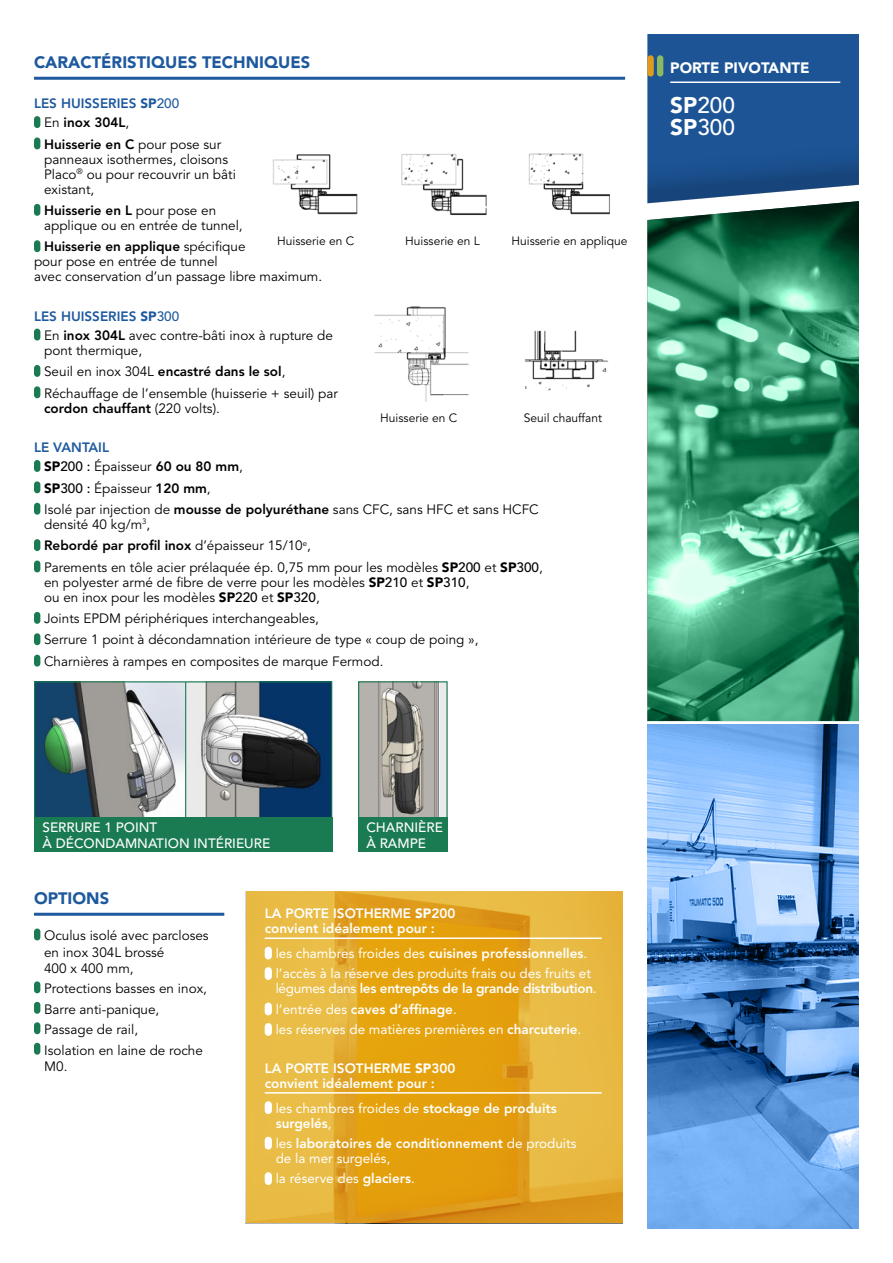
<style>
.page{position:relative;width:893px;height:1263px;background:#fff}
.page>*{position:absolute;margin:0;border:0;box-sizing:border-box;transform-origin:0 0}
.t1{font:500 22.5px/22.5px "Avenir LT Std";color:#fff}
.t2{font:900 16.5px "Avenir LT Std";color:#1e599e}
.t3{font:900 15px "Avenir LT Std";color:#fff}
.t4{font:13.5px/15px "Avenir LT Std";color:#000}
.t5{font:13.5px/20.4px "Avenir LT Std";color:#fff}
.t6{font:800 13.5px/15px "Avenir LT Std";color:#fff}
.t7{font:800 13.5px/20.4px "Avenir LT Std";letter-spacing:-.02em;color:#fff}
.t8{font:500 13.5px/16.2px "Avenir LT Std";color:#fff}
.t9{font:800 13.5px/19.2px "Avenir LT Std";color:#1e599e}
.t10{font:800 13.5px "Avenir LT Std";color:#000}
.t11{font:12px "Avenir LT Std";color:#000}
.s1{font-weight:900}
.s2{font-weight:500}
.s3{font-weight:400;color:#000}
.s4{color:#000}
.s5{font-weight:800}
.s6{font-weight:800;color:#1e599e}
.s7{font-weight:900;color:#1e599e}
.s8{font-weight:500;color:#1e599e}
.s9{font-weight:400}
</style>
<div class="page">
<img style="left:647px;top:724px;width:212px;height:505px">
<img style="left:647px;top:578px;width:212px;height:143px">
<svg style="left:647px;top:34px;width:212px;height:167px;background:#255996"></svg>
<svg style="left:647px;top:201px;width:212px;height:377px;background:#419672"></svg>
<div style="left:657px;top:55px;width:6px;height:22px;background:#8bb860;border-radius:3px"></div>
<div style="left:647px;top:55px;width:7px;height:22px;background:#df9b1b;border-radius:3px"></div>
<hr style="left:670px;top:81px;width:170px;height:2px;background:#fff">
<hr style="left:34px;top:913px;width:190px;height:3px;background:#1e599e">
<div style="left:34px;top:928px;width:6px;height:12px;background:#1a7a51;border-radius:3px"></div>
<div style="left:34px;top:981px;width:6px;height:12px;background:#1a7a51;border-radius:3px"></div>
<div style="left:34px;top:1002px;width:6px;height:12px;background:#1a7a51;border-radius:3px"></div>
<div style="left:34px;top:1022px;width:6px;height:12px;background:#1a7a51;border-radius:3px"></div>
<div style="left:34px;top:1043px;width:6px;height:12px;background:#1a7a51;border-radius:3px"></div>
<hr style="left:34px;top:77px;width:591px;height:3px;background:#1e599e">
<div style="left:34px;top:116px;width:6px;height:12px;background:#1a7a51;border-radius:3px"></div>
<div style="left:34px;top:137px;width:6px;height:12px;background:#1a7a51;border-radius:3px"></div>
<div style="left:34px;top:204px;width:6px;height:12px;background:#1a7a51;border-radius:3px"></div>
<div style="left:34px;top:240px;width:6px;height:12px;background:#1a7a51;border-radius:3px"></div>
<div style="left:34px;top:329px;width:6px;height:11px;background:#1a7a51;border-radius:3px"></div>
<div style="left:34px;top:365px;width:6px;height:12px;background:#1a7a51;border-radius:3px"></div>
<div style="left:34px;top:386px;width:6px;height:12px;background:#1a7a51;border-radius:3px"></div>
<div style="left:34px;top:460px;width:6px;height:12px;background:#1a7a51;border-radius:3px"></div>
<div style="left:34px;top:481px;width:6px;height:12px;background:#1a7a51;border-radius:3px"></div>
<div style="left:34px;top:503px;width:6px;height:12px;background:#1a7a51;border-radius:3px"></div>
<div style="left:34px;top:539px;width:6px;height:12px;background:#1a7a51;border-radius:3px"></div>
<div style="left:34px;top:560px;width:6px;height:12px;background:#1a7a51;border-radius:3px"></div>
<div style="left:34px;top:612px;width:6px;height:12px;background:#1a7a51;border-radius:3px"></div>
<div style="left:34px;top:633px;width:6px;height:12px;background:#1a7a51;border-radius:3px"></div>
<div style="left:34px;top:655px;width:6px;height:11px;background:#1a7a51;border-radius:3px"></div>
<img style="left:246px;top:892px;width:376px;height:331px">
<hr style="left:265px;top:937px;width:337px;height:2px;background:#fff">
<hr style="left:265px;top:1092px;width:337px;height:1px;background:#fff">
<div style="left:265px;top:947px;width:7px;height:12px;background:#fff;border-radius:4px"></div>
<div style="left:265px;top:967px;width:7px;height:13px;background:#fff;border-radius:4px"></div>
<div style="left:265px;top:1003px;width:7px;height:12px;background:#fff;border-radius:4px"></div>
<div style="left:265px;top:1023px;width:7px;height:13px;background:#fff;border-radius:4px"></div>
<div style="left:265px;top:1101px;width:7px;height:13px;background:#fff;border-radius:4px"></div>
<div style="left:265px;top:1137px;width:7px;height:12px;background:#fff;border-radius:4px"></div>
<div style="left:265px;top:1172px;width:7px;height:13px;background:#fff;border-radius:4px"></div>
<img style="left:360px;top:683px;width:86px;height:134px">
<div style="left:358px;top:681px;width:90px;height:138px;border:1px solid #1a7a51"></div>
<img style="left:36px;top:683px;width:294px;height:134px">
<div style="left:34px;top:681px;width:152px;height:138px;border:1px solid #1a7a51"></div>
<div style="left:185px;top:681px;width:147px;height:138px;border:1px solid #1a7a51"></div>
<img style="left:273px;top:154px;width:85px;height:61px">
<img style="left:374px;top:306px;width:95px;height:96px">
<img style="left:524px;top:330px;width:84px;height:61px">
<img style="left:401px;top:154px;width:86px;height:61px">
<img style="left:528px;top:153px;width:82px;height:62px">
<div style="left:34px;top:817px;width:298px;height:35px;background:#1a7a51"></div>
<div style="left:358px;top:817px;width:90px;height:35px;background:#1a7a51"></div>
<p class="t2" style="left:34px;top:52px;width:278px">CARACTÉRISTIQUES TECHNIQUES</p>
<p class="t9" style="left:44px;top:94px;width:137px;text-indent:-10px">LES HUISSERIES <span class="s1">SP</span><span class="s2">200<br></span><span class="s3">En</span> <span class="s4">inox 304L</span><span class="s3">,</span></p>
<p class="t4" style="left:44px;top:137px;width:193px"><span class="s5">Huisserie en C</span> pour pose sur panneaux isothermes, cloisons<br>Placo<sup>®</sup> ou pour recouvrir un bâti existant,</p>
<p class="t4" style="left:44px;top:203px;width:200px"><span class="s5">Huisserie en L</span> pour pose en applique ou en entrée de tunnel,</p>
<p class="t4" style="left:34px;top:240px;width:290px;text-indent:10px"><span class="s5">Huisserie en applique</span> spécifique<br>pour pose en entrée de tunnel<br>avec conservation d’un passage libre maximum.</p>
<p class="t4" style="left:44px;top:307px;width:290px;line-height:19.2px;text-indent:-10px"><span class="s6">LES HUISSERIES</span> <span class="s7">SP</span><span class="s8">300<br></span>En <span class="s5">inox 304L</span> avec contre-bâti inox à rupture de</p>
<p class="t4" style="left:44px;top:340px;width:295px;line-height:21.5px">pont thermique,<br>Seuil en inox 304L <span class="s5">encastré dans le sol</span>,<br>Réchauffage de l’ensemble (huisserie + seuil) par</p>
<p class="t10" style="left:44px;top:400px;width:177px">cordon chauffant <span class="s9">(220 volts).</span></p>
<p class="t4" style="left:44px;top:438px;width:200px;line-height:19.2px;text-indent:-10px"><span class="s6">LE VANTAIL<br></span><span class="s1">SP</span><span class="s2">200 :</span> Épaisseur <span class="s5">60 ou 80 mm</span>,</p>
<p class="t4" style="left:44px;top:477px;width:496px;line-height:21.5px"><span class="s1">SP</span><span class="s2">300 :</span> Épaisseur <span class="s5">120 mm</span>,<br>Isolé par injection de <span class="s5">mousse de polyuréthane</span> sans CFC, sans HFC et sans HCFC</p>
<p class="t4" style="left:44px;top:514px;width:500px;line-height:21.5px">densité 40 kg/m<sup>3</sup>,<br><span class="s5">Rebordé par profil inox</span> d’épaisseur 15/10<sup>e</sup>,<br>Parements en tôle acier prélaquée ép. 0,75 mm pour les modèles <span class="s1">SP</span><span class="s2">200</span> et <span class="s1">SP</span><span class="s2">300</span>,</p>
<p class="t4" style="left:44px;top:575px;width:427px">en polyester armé de fibre de verre pour les modèles <span class="s1">SP</span><span class="s2">210</span> et <span class="s1">SP</span><span class="s2">310</span>, ou en inox pour les modèles <span class="s1">SP</span><span class="s2">220</span> et <span class="s1">SP</span><span class="s2">320</span>,</p>
<p class="t4" style="left:44px;top:608px;width:436px;line-height:21.5px">Joints EPDM périphériques interchangeables,<br>Serrure 1 point à décondamnation intérieure de type « coup de poing »,<br>Charnières à rampes en composites de marque Fermod.</p>
<p class="t11" style="left:405px;top:234px;width:76px">Huisserie en L</p>
<p class="t11" style="left:511px;top:234px;width:117px">Huisserie en applique</p>
<p class="t11" style="left:277px;top:234px;width:79px">Huisserie en C</p>
<p class="t11" style="left:380px;top:411px;width:79px">Huisserie en C</p>
<p class="t11" style="left:524px;top:411px;width:80px">Seuil chauffant</p>
<p class="t3" style="left:670px;top:59px;width:141px">PORTE PIVOTANTE</p>
<h1 class="t1" style="left:670px;top:94px;width:66px"><span class="s1">SP</span>200<br><span class="s1">SP</span>300</h1>
<p class="t8" style="left:43px;top:819px;width:229px">SERRURE 1 POINT<br>À DÉCONDAMNATION INTÉRIEURE</p>
<p class="t8" style="left:366px;top:819px;width:78px">CHARNIÈRE<br>À RAMPE</p>
<p class="t2" style="left:34px;top:888px;width:77px">OPTIONS</p>
<p class="t4" style="left:44px;top:928px;width:166px;line-height:16.2px">Oculus isolé avec parcloses en inox 304L brossé<br>400 x 400 mm,</p>
<p class="t4" style="left:44px;top:979px;width:164px;line-height:20.4px">Protections basses en inox,<br>Barre anti-panique,<br>Passage de rail,<br>Isolation en laine de roche</p>
<p class="t4" style="left:44px;top:1059px;width:25px">M0.</p>
<p class="t6" style="left:265px;top:906px;width:192px">LA PORTE ISOTHERME <span class="s1">SP</span>200 convient idéalement pour :</p>
<p class="t5" style="left:276px;top:943px;width:317px">les chambres froides des <span class="s5">cuisines professionnelles</span>. l’accès à la réserve des produits frais ou des fruits et</p>
<p class="t7" style="left:276px;top:978px;width:323px"><span class="s9">légumes dans</span> les entrepôts de la grande distribution<span class="s9">. l’entrée des</span> caves d’affinage<span class="s9">.<br>les réserves de matières premières en</span> charcuterie<span class="s9">.</span></p>
<p class="t6" style="left:265px;top:1061px;width:192px">LA PORTE ISOTHERME <span class="s1">SP</span>300 convient idéalement pour :</p>
<p class="t6" style="left:276px;top:1100px;width:283px"><span class="s9">les chambres froides de</span> stockage de produits surgelés<span class="s9">,</span></p>
<p class="t5" style="left:276px;top:1136px;width:303px;line-height:15px">les <span class="s5">laboratoires de conditionnement</span> de produits de la mer surgelés,</p>
<p class="t5" style="left:276px;top:1169px;width:141px">la réserve des <span class="s5">glaciers</span>.</p>
</div>
